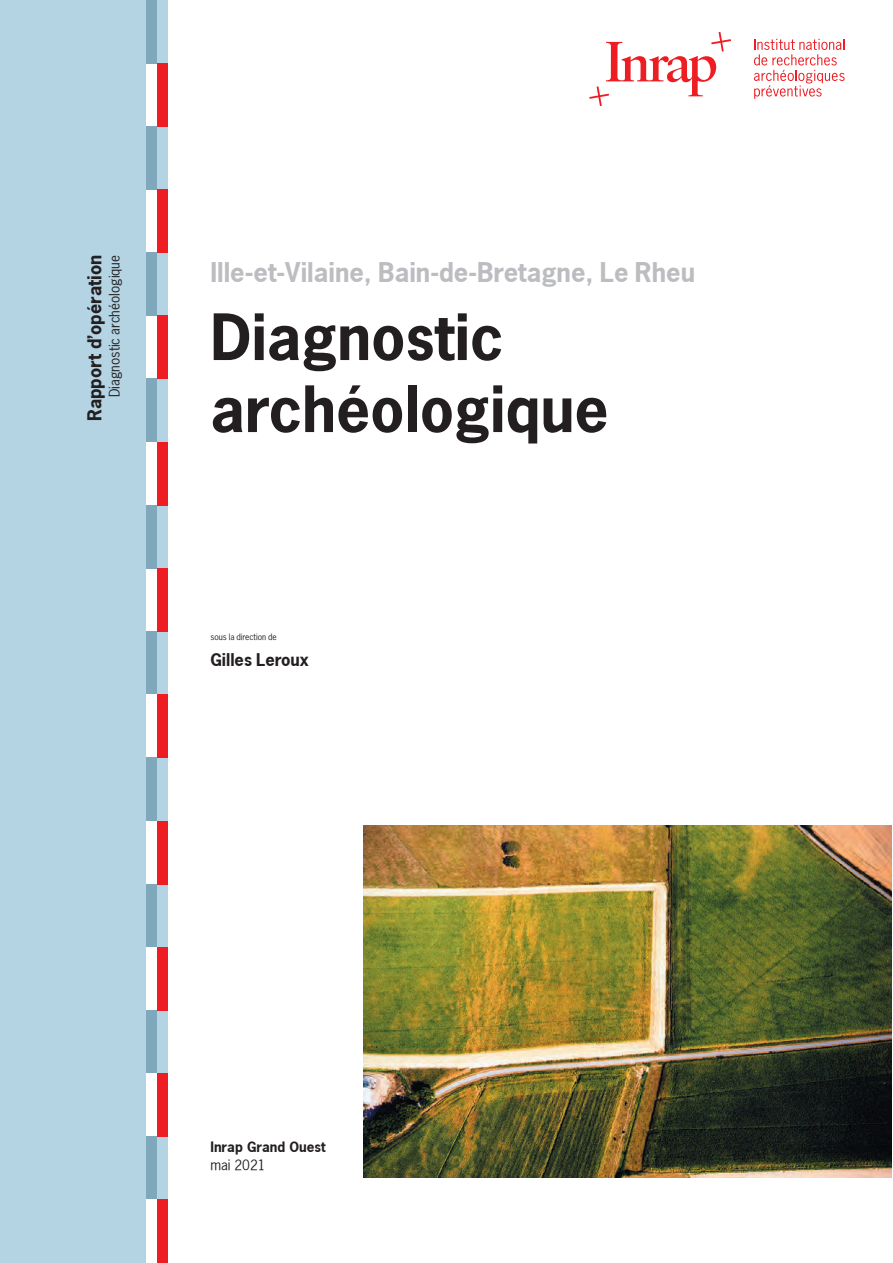
<style>
.page{position:relative;width:893px;height:1263px;background:#fff}
.page>*{position:absolute;margin:0;border:0;box-sizing:border-box;transform-origin:0 0}
.t1{font:700 60px/72px "News Gothic";color:#231f20}
.t2{font:700 25.5px "News Gothic";color:#bcbdc0}
.t3{font:700 18px "News Gothic";color:#231f20}
.t4{font:700 16.5px "News Gothic";color:#231f20}
.t5{font:13.5px "News Gothic";color:#231f20}
.t6{font:700 13.5px "News Gothic";color:#231f20}
.t7{font:8.25px "News Gothic";color:#231f20}
</style>
<div class="page">
<div style="left:0;top:0;width:168px;height:1263px;background:#b4d4e4"></div>
<div style="left:157px;top:1200px;width:11px;height:63px;background:#ee1d23"></div>
<div style="left:157px;top:1073px;width:11px;height:64px;background:#ee1d23"></div>
<div style="left:157px;top:947px;width:11px;height:63px;background:#ee1d23"></div>
<div style="left:157px;top:821px;width:11px;height:63px;background:#ee1d23"></div>
<div style="left:157px;top:695px;width:11px;height:63px;background:#ee1d23"></div>
<div style="left:157px;top:568px;width:11px;height:63px;background:#ee1d23"></div>
<div style="left:157px;top:442px;width:11px;height:63px;background:#ee1d23"></div>
<div style="left:157px;top:316px;width:11px;height:63px;background:#ee1d23"></div>
<div style="left:157px;top:189px;width:11px;height:64px;background:#ee1d23"></div>
<div style="left:157px;top:63px;width:11px;height:63px;background:#ee1d23"></div>
<div style="left:147px;top:568px;width:10px;height:63px;background:#fff"></div>
<div style="left:147px;top:631px;width:10px;height:64px;background:#7fa8bc"></div>
<div style="left:147px;top:695px;width:10px;height:63px;background:#fff"></div>
<div style="left:147px;top:758px;width:10px;height:63px;background:#7fa8bc"></div>
<div style="left:147px;top:821px;width:10px;height:63px;background:#fff"></div>
<div style="left:147px;top:884px;width:10px;height:63px;background:#7fa8bc"></div>
<div style="left:147px;top:947px;width:10px;height:63px;background:#fff"></div>
<div style="left:147px;top:1010px;width:10px;height:63px;background:#7fa8bc"></div>
<div style="left:147px;top:1073px;width:10px;height:64px;background:#fff"></div>
<div style="left:147px;top:1137px;width:10px;height:63px;background:#7fa8bc"></div>
<div style="left:147px;top:1200px;width:10px;height:63px;background:#fff"></div>
<div style="left:147px;top:442px;width:10px;height:63px;background:#fff"></div>
<div style="left:147px;top:505px;width:10px;height:63px;background:#7fa8bc"></div>
<div style="left:147px;top:316px;width:10px;height:63px;background:#fff"></div>
<div style="left:147px;top:379px;width:10px;height:63px;background:#7fa8bc"></div>
<div style="left:147px;top:189px;width:10px;height:64px;background:#fff"></div>
<div style="left:147px;top:253px;width:10px;height:63px;background:#7fa8bc"></div>
<div style="left:147px;top:63px;width:10px;height:63px;background:#fff"></div>
<div style="left:147px;top:126px;width:10px;height:63px;background:#7fa8bc"></div>
<div style="left:147px;top:0;width:10px;height:63px;background:#7fa8bc"></div>
<svg style="left:754px;top:39px;width:91px;height:60px"></svg>
<svg style="left:589px;top:32px;width:142px;height:74px"></svg>
<img style="left:364px;top:826px;width:528px;height:352px">
<p class="t3" style="left:83px;top:421px;width:168px;rotate:-90deg">Rapport d’opération</p>
<p class="t5" style="left:106px;top:397px;width:144px;rotate:-90deg">Diagnostic archéologique</p>
<p class="t2" style="left:210px;top:255px;width:486px">Ille-et-Vilaine, Bain-de-Bretagne, Le Rheu</p>
<h1 class="t1" style="left:210px;top:300px;width:400px">Diagnostic archéologique</h1>
<p class="t7" style="left:210px;top:632px;width:68px">sous la direction de</p>
<p class="t4" style="left:210px;top:649px;width:100px">Gilles Leroux</p>
<p class="t6" style="left:210px;top:1138px;width:117px">Inrap Grand Ouest</p>
<p class="t5" style="left:210px;top:1156px;width:57px">mai 2021</p>
</div>
